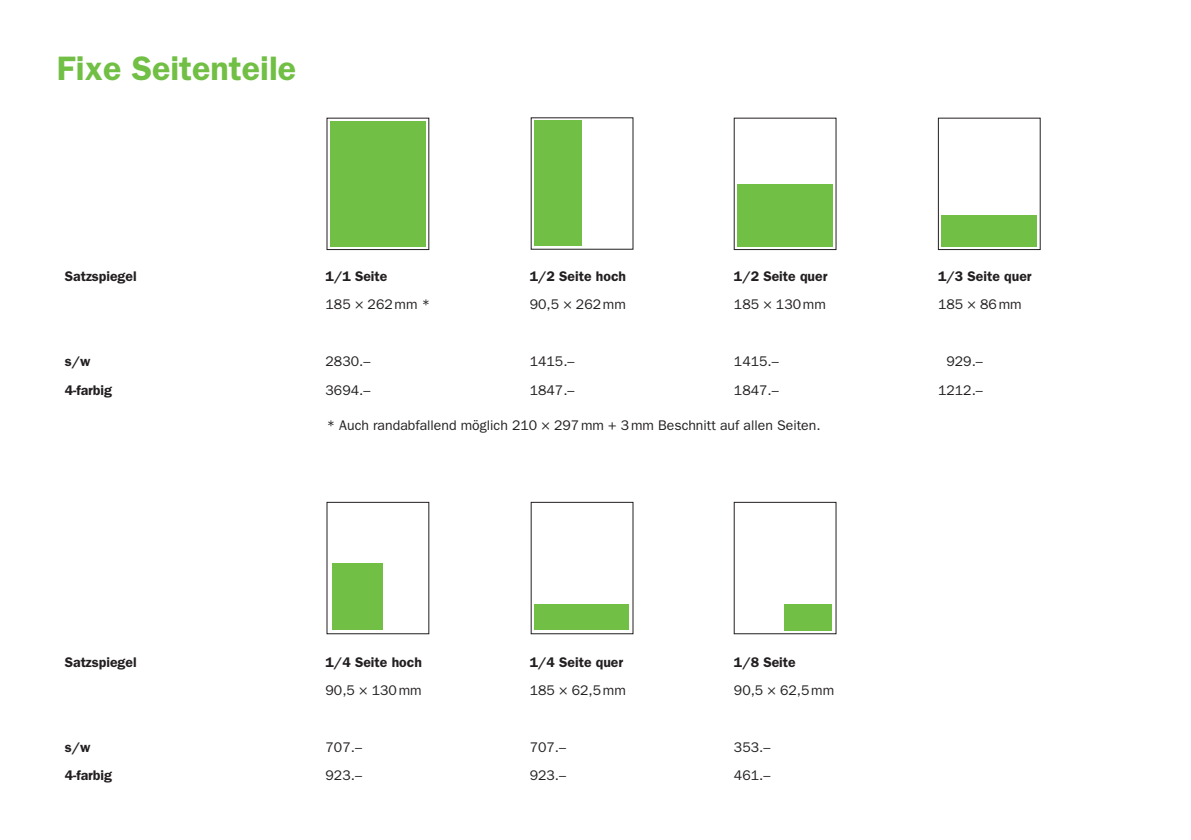
<style>
.page{position:relative;width:1191px;height:840px;background:#fff}
.page>*{position:absolute;margin:0;border:0;box-sizing:border-box;transform-origin:0 0}
.t1{font:600 34px "ITC Franklin Gothic Std";color:#71bf44}
.t2{font:14px "ITC Franklin Gothic Std";color:#231f20}
.t3{font:600 14px "ITC Franklin Gothic Std";color:#231f20}
</style>
<div class="page">
<div style="left:330px;top:121px;width:96px;height:125px;background:#71bf44"></div>
<div style="left:534px;top:120px;width:48px;height:126px;background:#71bf44"></div>
<div style="left:737px;top:183px;width:96px;height:63px;background:#71bf44"></div>
<div style="left:938px;top:118px;width:102px;height:132px;border:1px solid #231f20"></div>
<div style="left:941px;top:215px;width:96px;height:31px;background:#71bf44"></div>
<div style="left:332px;top:563px;width:50px;height:66px;background:#71bf44"></div>
<div style="left:784px;top:604px;width:48px;height:27px;background:#71bf44"></div>
<div style="left:534px;top:604px;width:95px;height:26px;background:#71bf44"></div>
<h1 class="t1" style="left:57px;top:48px;width:241px">Fixe Seitenteile</h1>
<p class="t3" style="left:65px;top:268px;width:73px">Satzspiegel</p>
<p class="t3" style="left:325px;top:268px;width:63px">1/1 Seite</p>
<p class="t3" style="left:530px;top:268px;width:98px">1/2 Seite hoch</p>
<p class="t3" style="left:734px;top:268px;width:95px">1/2 Seite quer</p>
<p class="t3" style="left:938px;top:268px;width:95px">1/3 Seite quer</p>
<p class="t2" style="left:325px;top:296px;width:106px">185 × 262mm *</p>
<p class="t2" style="left:530px;top:296px;width:98px">90,5 × 262mm</p>
<p class="t2" style="left:734px;top:296px;width:93px">185 × 130mm</p>
<p class="t2" style="left:938px;top:296px;width:85px">185 × 86mm</p>
<p class="t3" style="left:65px;top:353px;width:27px">s/w</p>
<p class="t2" style="left:325px;top:353px;width:46px">2830.–</p>
<p class="t2" style="left:530px;top:353px;width:46px">1415.–</p>
<p class="t2" style="left:734px;top:353px;width:46px">1415.–</p>
<p class="t2" style="left:946px;top:353px;width:38px">929.–</p>
<p class="t3" style="left:65px;top:381px;width:49px">4-farbig</p>
<p class="t2" style="left:325px;top:381px;width:46px">3694.–</p>
<p class="t2" style="left:530px;top:381px;width:46px">1847.–</p>
<p class="t2" style="left:734px;top:381px;width:46px">1847.–</p>
<p class="t2" style="left:938px;top:381px;width:46px">1212.–</p>
<p class="t2" style="left:327px;top:416px;width:495px">* Auch randabfallend möglich 210 × 297mm + 3mm Beschnitt auf allen Seiten.</p>
<p class="t3" style="left:65px;top:653px;width:73px">Satzspiegel</p>
<p class="t3" style="left:325px;top:653px;width:98px">1/4 Seite hoch</p>
<p class="t3" style="left:530px;top:653px;width:95px">1/4 Seite quer</p>
<p class="t3" style="left:734px;top:653px;width:63px">1/8 Seite</p>
<p class="t2" style="left:325px;top:681px;width:98px">90,5 × 130mm</p>
<p class="t2" style="left:530px;top:681px;width:98px">185 × 62,5mm</p>
<p class="t2" style="left:734px;top:681px;width:102px">90,5 × 62,5mm</p>
<p class="t3" style="left:65px;top:738px;width:27px">s/w</p>
<p class="t2" style="left:325px;top:738px;width:38px">707.–</p>
<p class="t2" style="left:530px;top:738px;width:38px">707.–</p>
<p class="t2" style="left:734px;top:738px;width:38px">353.–</p>
<p class="t3" style="left:65px;top:766px;width:49px">4-farbig</p>
<p class="t2" style="left:325px;top:766px;width:38px">923.–</p>
<p class="t2" style="left:530px;top:766px;width:38px">923.–</p>
<p class="t2" style="left:734px;top:766px;width:38px">461.–</p>
</div>
